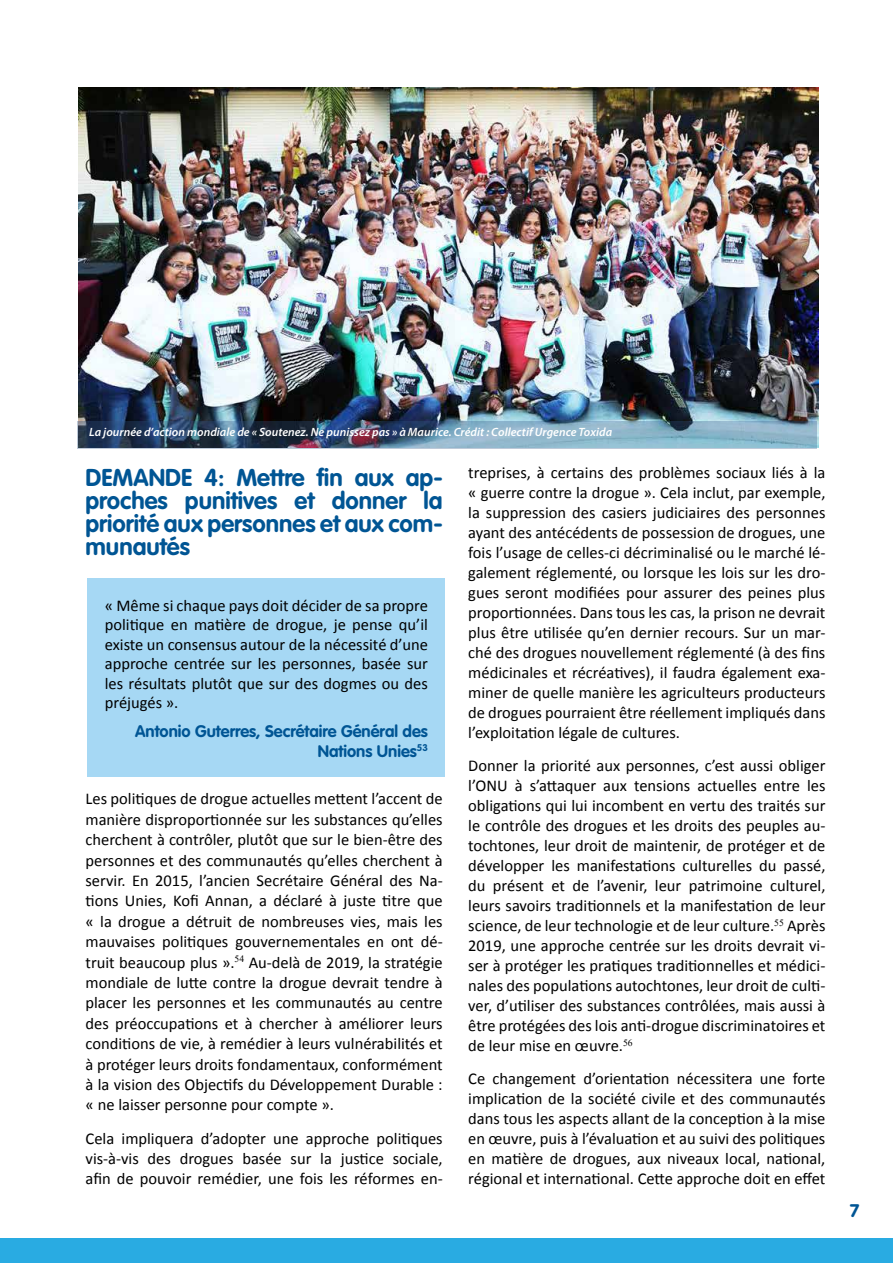
<style>
.page{position:relative;width:893px;height:1263px;background:#fff}
.page>*{position:absolute;margin:0;border:0;box-sizing:border-box;transform-origin:0 0}
.t1{font:700 24px/23.1px "VAG Rounded LT Pro";color:#005594;text-align:justify}
.t2{font:700 18px "VAG Rounded LT Pro";color:#005594}
.t3{font:16.5px/20px "Calibri";color:#000;text-align:justify}
.t4{font:700 16.5px/19.8px "VAG Rounded LT Pro";color:#005594;text-align:right}
.t5{font:italic 600 12px "Myriad Pro";letter-spacing:.005em;color:#fff}
</style>
<div class="page">
<div style="left:0;top:1238px;width:893px;height:25px;background:#29abe2"></div>
<div style="left:87px;top:578px;width:357px;height:199px;background:#a6d8f4"></div>
<img style="left:78px;top:87px;width:740px;height:361px">
<img style="left:77px;top:421px;width:740px;height:27px">
<p class="t5" style="left:89px;top:424px;width:525px">La journée d’action mondiale de « Soutenez. Ne punissez pas » à Maurice. Crédit : Collectif Urgence Toxida</p>
<h1 class="t1" style="left:86px;top:466px;width:359px">DEMANDE 4: Mettre fin aux ap&shy;proches punitives et donner la priorité aux personnes et aux com&shy;munautés</h1>
<p class="t3" style="left:105px;top:596px;width:325px;line-height:19.5px">« Même si chaque pays doit décider de sa propre politique en matière de drogue, je pense qu’il existe un consensus autour de la nécessité d’une approche centrée sur les personnes, basée sur les résultats plutôt que sur des dogmes ou des préjugés ».</p>
<p class="t4" style="left:135px;top:721px;width:294px">Antonio Guterres, Secrétaire Général des<br>Nations Unies<sup>53</sup></p>
<p class="t3" style="left:86px;top:789px;width:359px;line-height:20.4px">Les politiques de drogue actuelles mettent l’accent de manière disproportionnée sur les substances qu’elles cherchent à contrôler, plutôt que sur le bien-être des personnes et des communautés qu’elles cherchent à servir. En 2015, l’ancien Secrétaire Général des Na&shy;tions Unies, Kofi Annan, a déclaré à juste titre que « la drogue a détruit de nombreuses vies, mais les mauvaises politiques gouvernementales en ont dé&shy;truit beaucoup plus ».<sup>54</sup> Au-delà de 2019, la stratégie mondiale de lutte contre la drogue devrait tendre à placer les personnes et les communautés au centre des préoccupations et à chercher à améliorer leurs conditions de vie, à remédier à leurs vulnérabilités et à protéger leurs droits fondamentaux, conformément à la vision des Objectifs du Développement Durable : « ne laisser personne pour compte ».</p>
<p class="t3" style="left:86px;top:1128px;width:359px;line-height:20.4px">Cela impliquera d’adopter une approche politiques vis-à-vis des drogues basée sur la justice sociale, afin de pouvoir remédier, une fois les réformes en-</p>
<p class="t3" style="left:468px;top:463px;width:359px">treprises, à certains des problèmes sociaux liés à la « guerre contre la drogue ». Cela inclut, par exemple, la suppression des casiers judiciaires des personnes ayant des antécédents de possession de drogues, une fois l’usage de celles-ci décriminalisé ou le marché lé&shy;galement réglementé, ou lorsque les lois sur les dro&shy;gues seront modifiées pour assurer des peines plus proportionnées. Dans tous les cas, la prison ne devrait plus être utilisée qu’en dernier recours. Sur un mar&shy;ché des drogues nouvellement réglementé (à des fins médicinales et récréatives), il faudra également exa&shy;miner de quelle manière les agriculteurs producteurs de drogues pourraient être réellement impliqués dans l’exploitation légale de cultures.</p>
<p class="t3" style="left:468px;top:756px;width:359px">Donner la priorité aux personnes, c’est aussi obliger l’ONU à s’attaquer aux tensions actuelles entre les obligations qui lui incombent en vertu des traités sur le contrôle des drogues et les droits des peuples au&shy;tochtones, leur droit de maintenir, de protéger et de développer les manifestations culturelles du passé, du présent et de l’avenir, leur patrimoine culturel, leurs savoirs traditionnels et la manifestation de leur science, de leur technologie et de leur culture.<sup>55</sup> Après 2019, une approche centrée sur les droits devrait vi&shy;ser à protéger les pratiques traditionnelles et médici&shy;nales des populations autochtones, leur droit de culti&shy;ver, d’utiliser des substances contrôlées, mais aussi à être protégées des lois anti-drogue discriminatoires et de leur mise en œuvre.<sup>56</sup></p>
<p class="t3" style="left:468px;top:1069px;width:359px">Ce changement d’orientation nécessitera une forte implication de la société civile et des communautés dans tous les aspects allant de la conception à la mise en œuvre, puis à l’évaluation et au suivi des politiques en matière de drogues, aux niveaux local, national, régional et international. Cette approche doit en effet</p>
<p class="t2" style="left:850px;top:1199px;width:11px">7</p>
</div>
